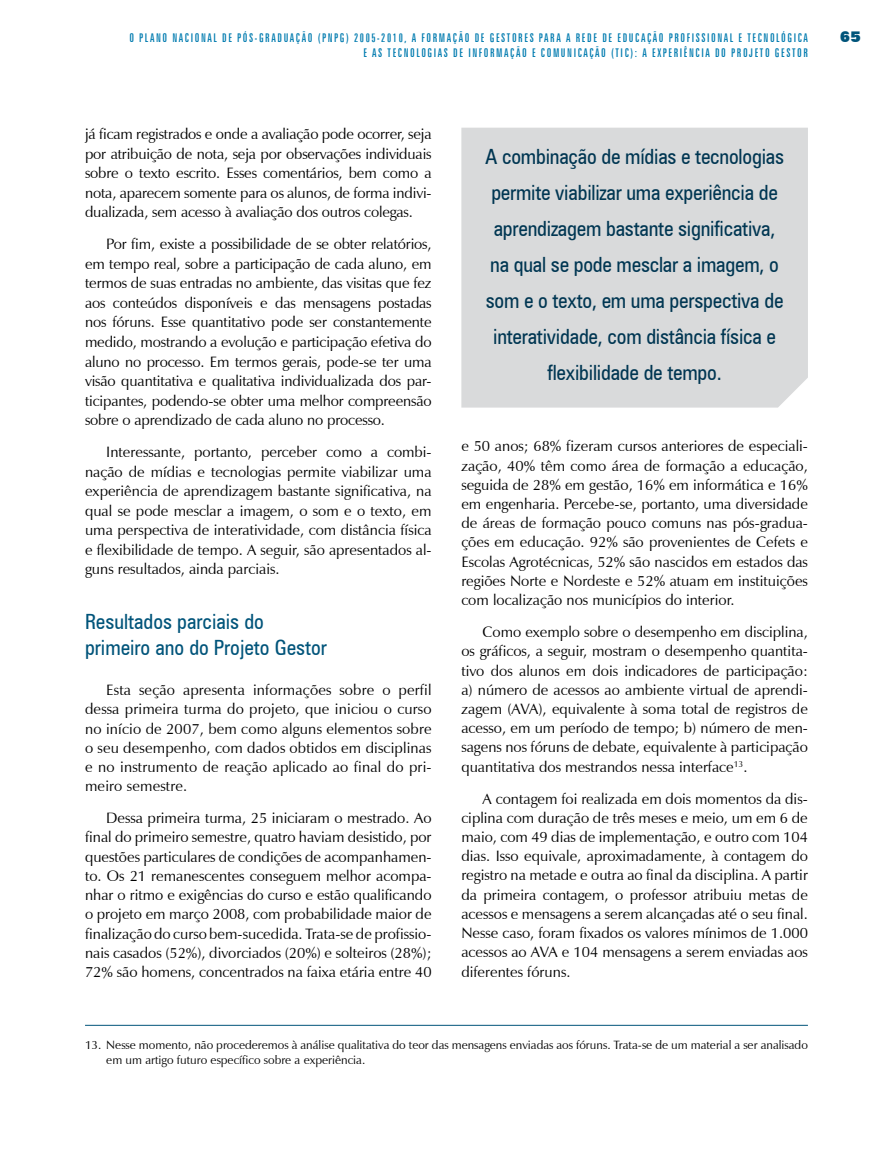
<style>
.page{position:relative;width:893px;height:1149px;background:#fff}
.page>*{position:absolute;margin:0;border:0;box-sizing:border-box;transform-origin:0 0}
.t1{font:condensed 21px/36px "Zurich BT";letter-spacing:-.01em;color:#003652;text-align:center}
.t2{font:condensed 21px/25.2px "Zurich BT";color:#00547a}
.t3{font:15px/19.2px "Zapf Humanist 601 BT";color:#000;text-align:justify}
.t4{font:900 15px "Zurich BT";color:#00547a}
.t5{font:extra-condensed 12px "Zurich BT";letter-spacing:.13em;color:#007baf}
.t6{font:12px/14.4px "Zapf Humanist 601 BT";color:#000}
</style>
<div class="page">
<hr style="left:85px;top:1024px;width:723px;height:1px;background:#00547a">
<div style="left:461px;top:128px;width:347px;height:279px;background:#d9dadb"></div>
<p class="t5" style="left:129px;top:31px;width:22px">O PLANO</p>
<p class="t5" style="left:172px;top:31px;width:13px">NACIONAL</p>
<p class="t5" style="left:222px;top:31px;width:50px">DE PÓS-GRADUAÇÃO</p>
<p class="t5" style="left:318px;top:31px;width:136px">(PNPG) 2005-2010, A FORMAÇÃO</p>
<p class="t5" style="left:475px;top:31px;width:22px">DE GESTORES</p>
<p class="t5" style="left:539px;top:31px;width:7px">PARA</p>
<p class="t5" style="left:566px;top:31px;width:22px">A REDE</p>
<p class="t5" style="left:602px;top:31px;width:28px">DE EDUCAÇÃO</p>
<p class="t5" style="left:669px;top:31px;width:12px">PROFISSIONAL</p>
<p class="t5" style="left:738px;top:31px;width:21px">E TECNOLÓGICA</p>
<p class="t4" style="left:840px;top:27px;width:23px">65</p>
<p class="t5" style="left:363px;top:46px;width:31px">EAS TECNOLOGIAS</p>
<p class="t5" style="left:453px;top:46px;width:22px">DE INFOR</p>
<p class="t5" style="left:496px;top:46px;width:15px">MAÇÃO</p>
<p class="t5" style="left:532px;top:46px;width:36px">ECOMUNICAÇÃO</p>
<p class="t5" style="left:611px;top:46px;width:58px">(TIC): A EXPERI</p>
<p class="t5" style="left:684px;top:46px;width:12px">ÊNCIA</p>
<p class="t5" style="left:715px;top:46px;width:46px">DO PROJETO</p>
<p class="t5" style="left:775px;top:46px;width:13px">GESTOR</p>
<p class="t3" style="left:85px;top:124px;width:348px">já ficam registrados e onde a avaliação pode ocorrer, seja por atribuição de nota, seja por observações individuais sobre o texto escrito. Esses comentários, bem como a nota, aparecem somente para os alunos, de forma indivi&shy;dualizada, sem acesso à avaliação dos outros colegas.</p>
<p class="t3" style="left:85px;top:234px;width:348px;text-indent:21px">Por fim, existe a possibilidade de se obter relatórios, em tempo real, sobre a participação de cada aluno, em termos de suas entradas no ambiente, das visitas que fez aos conteúdos disponíveis e das mensagens postadas nos fóruns. Esse quantitativo pode ser constantemente medido, mostrando a evolução e participação efetiva do aluno no processo. Em termos gerais, pode-se ter uma visão quantitativa e qualitativa individualizada dos par&shy;ticipantes, podendo-se obter uma melhor compreensão sobre o aprendizado de cada aluno no processo.</p>
<p class="t3" style="left:85px;top:442px;width:348px;text-indent:21px">Interessante, portanto, perceber como a combi&shy;nação de mídias e tecnologias permite viabilizar uma experiência de aprendizagem bastante significativa, na qual se pode mesclar a imagem, o som e o texto, em uma perspectiva de interatividade, com distância física e flexibilidade de tempo. A seguir, são apresentados al&shy;guns resultados, ainda parciais.</p>
<h1 class="t2" style="left:85px;top:609px;width:243px">Resultados parciais do primeiro ano do Projeto Gestor</h1>
<p class="t3" style="left:85px;top:680px;width:348px;text-indent:21px">Esta seção apresenta informações sobre o perfil dessa primeira turma do projeto, que iniciou o curso no início de 2007, bem como alguns elementos sobre o seu desempenho, com dados obtidos em disciplinas e no instrumento de reação aplicado ao final do pri&shy;meiro semestre.</p>
<p class="t3" style="left:85px;top:808px;width:348px;text-indent:21px">Dessa primeira turma, 25 iniciaram o mestrado. Ao final do primeiro semestre, quatro haviam desistido, por questões particulares de condições de acompanhamen&shy;to. Os 21 remanescentes conseguem melhor acompa&shy;nhar o ritmo e exigências do curso e estão qualificando o projeto em março 2008, com probabilidade maior de finalização do curso bem-sucedida. Trata-se de profissio&shy;nais casados (52%), divorciados (20%) e solteiros (28%); 72% são homens, concentrados na faixa etária entre 40</p>
<p class="t1" style="left:485px;top:138px;width:300px">A combinação de mídias e tecnologias permite viabilizar uma experiência de aprendizagem bastante significativa, na qual se pode mesclar a imagem, o som e o texto, em uma perspectiva de interatividade, com distância física e flexibilidade de tempo.</p>
<p class="t3" style="left:461px;top:436px;width:348px">e 50 anos; 68% fizeram cursos anteriores de especiali&shy;zação, 40% têm como área de formação a educação, seguida de 28% em gestão, 16% em informática e 16% em engenharia. Percebe-se, portanto, uma diversidade de áreas de formação pouco comuns nas pós-gradua&shy;ções em educação. 92% são provenientes de Cefets e Escolas Agrotécnicas, 52% são nascidos em estados das regiões Norte e Nordeste e 52% atuam em instituições com localização nos municípios do interior.</p>
<p class="t3" style="left:461px;top:622px;width:348px;text-indent:21px">Como exemplo sobre o desempenho em disciplina, os gráficos, a seguir, mostram o desempenho quantita&shy;tivo dos alunos em dois indicadores de participação: a) número de acessos ao ambiente virtual de aprendi&shy;zagem (AVA), equivalente à soma total de registros de acesso, em um período de tempo; b) número de men&shy;sagens nos fóruns de debate, equivalente à participação quantitativa dos mestrandos nessa interface<sup>13</sup>.</p>
<p class="t3" style="left:461px;top:788px;width:348px;text-indent:21px">A contagem foi realizada em dois momentos da dis&shy;ciplina com duração de três meses e meio, um em 6 de maio, com 49 dias de implementação, e outro com 104 dias. Isso equivale, aproximadamente, à contagem do registro na metade e outra ao final da disciplina. A partir da primeira contagem, o professor atribuiu metas de acessos e mensagens a serem alcançadas até o seu final.<br>Nesse caso, foram fixados os valores mínimos de 1.000 acessos ao AVA e 104 mensagens a serem enviadas aos diferentes fóruns.</p>
<p class="t6" style="left:106px;top:1037px;width:703px;text-indent:-21px">13. Nesse momento, não procederemos à análise qualitativa do teor das mensagens enviadas aos fóruns. Trata-se de um material a ser analisado em um artigo futuro específico sobre a experiência.</p>
</div>
